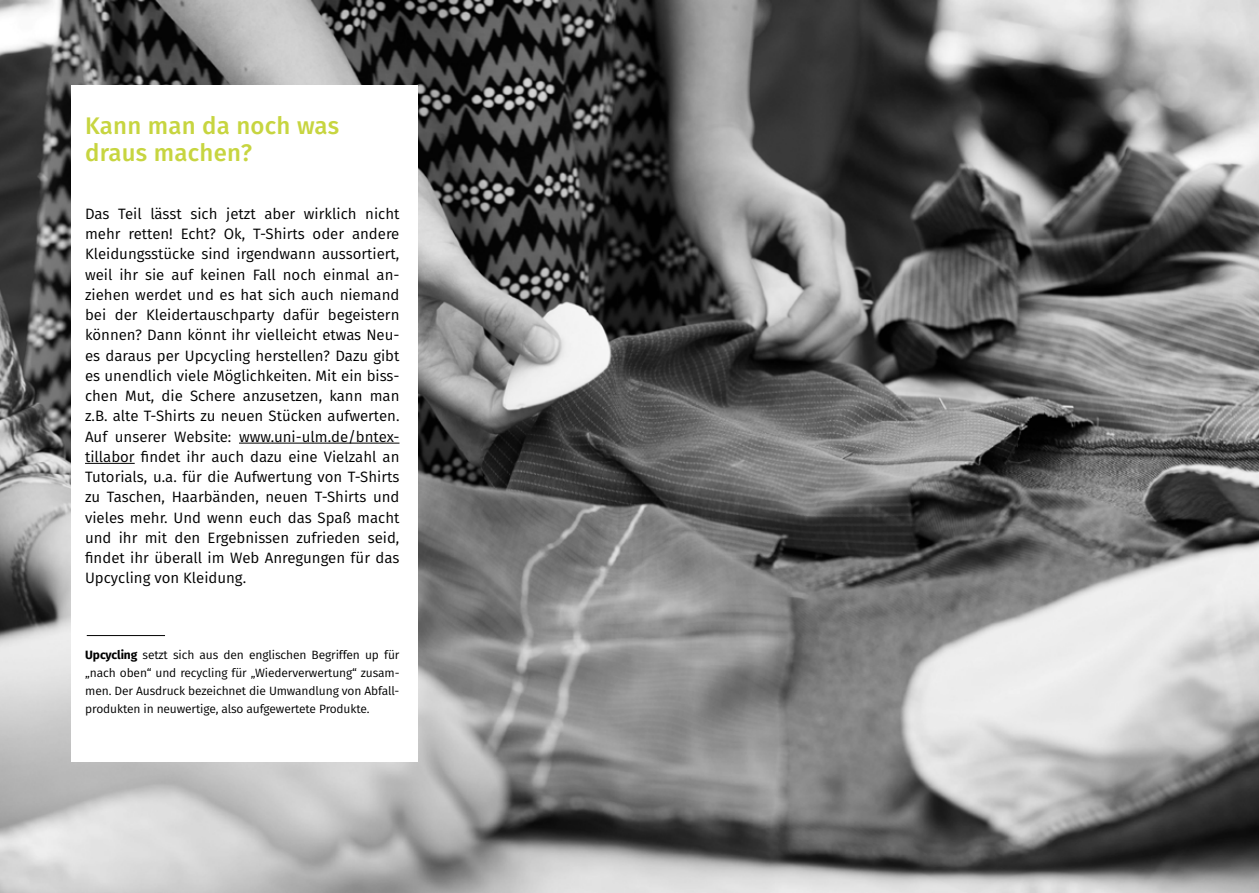
<style>
.page{position:relative;width:1259px;height:893px;background:#fff}
.page>*{position:absolute;margin:0;border:0;box-sizing:border-box;transform-origin:0 0}
.t1{font:500 24px/27px "Fira Sans";letter-spacing:.01em;color:#c7d540}
.t2{font:15px/20.2px "Fira Sans";color:#000;text-align:justify}
.t3{font:12px/18px "Fira Sans";letter-spacing:-.01em;color:#000;text-align:justify}
.s1{font-weight:700}
</style>
<div class="page">
<img style="left:0;top:0;width:1259px;height:893px">
<div style="left:71px;top:85px;width:346px;height:676px;background:#fff"></div>
<hr style="left:239px;top:443px;width:160px;height:1px;background:#000">
<hr style="left:85px;top:463px;width:50px;height:1px;background:#000">
<hr style="left:87px;top:635px;width:78px;height:1px;background:#000">
<h1 class="t1" style="left:85px;top:111px;width:255px">Kann man da noch was draus machen?</h1>
<p class="t2" style="left:85px;top:203px;width:316px">Das Teil lässt sich jetzt aber wirklich nicht mehr retten! Echt? Ok, T-Shirts oder andere Kleidungsstücke sind irgendwann aussortiert, weil ihr sie auf keinen Fall noch einmal an&shy;ziehen werdet und es hat sich auch niemand bei der Kleidertauschparty dafür begeistern können? Dann könnt ihr vielleicht etwas Neu&shy;es daraus per Upcycling herstellen? Dazu gibt es unendlich viele Möglichkeiten. Mit ein biss&shy;chen Mut, die Schere anzusetzen, kann man z.B. alte T-Shirts zu neuen Stücken aufwerten.<br>Auf unserer Website: www.uni-ulm.de/bntex&shy;tillabor findet ihr auch dazu eine Vielzahl an Tutorials, u.a. für die Aufwertung von T-Shirts zu Taschen, Haarbänden, neuen T-Shirts und vieles mehr. Und wenn euch das Spaß macht und ihr mit den Ergebnissen zufrieden seid, findet ihr überall im Web Anregungen für das Upcycling von Kleidung.</p>
<p class="t3" style="left:85px;top:646px;width:316px"><span class="s1">Upcycling</span> setzt sich aus den englischen Begriffen up für „nach oben“ und recycling für „Wiederverwertung“ zusam&shy;men. Der Ausdruck bezeichnet die Umwandlung von Abfall&shy;produkten in neuwertige, also aufgewertete Produkte.</p>
</div>
